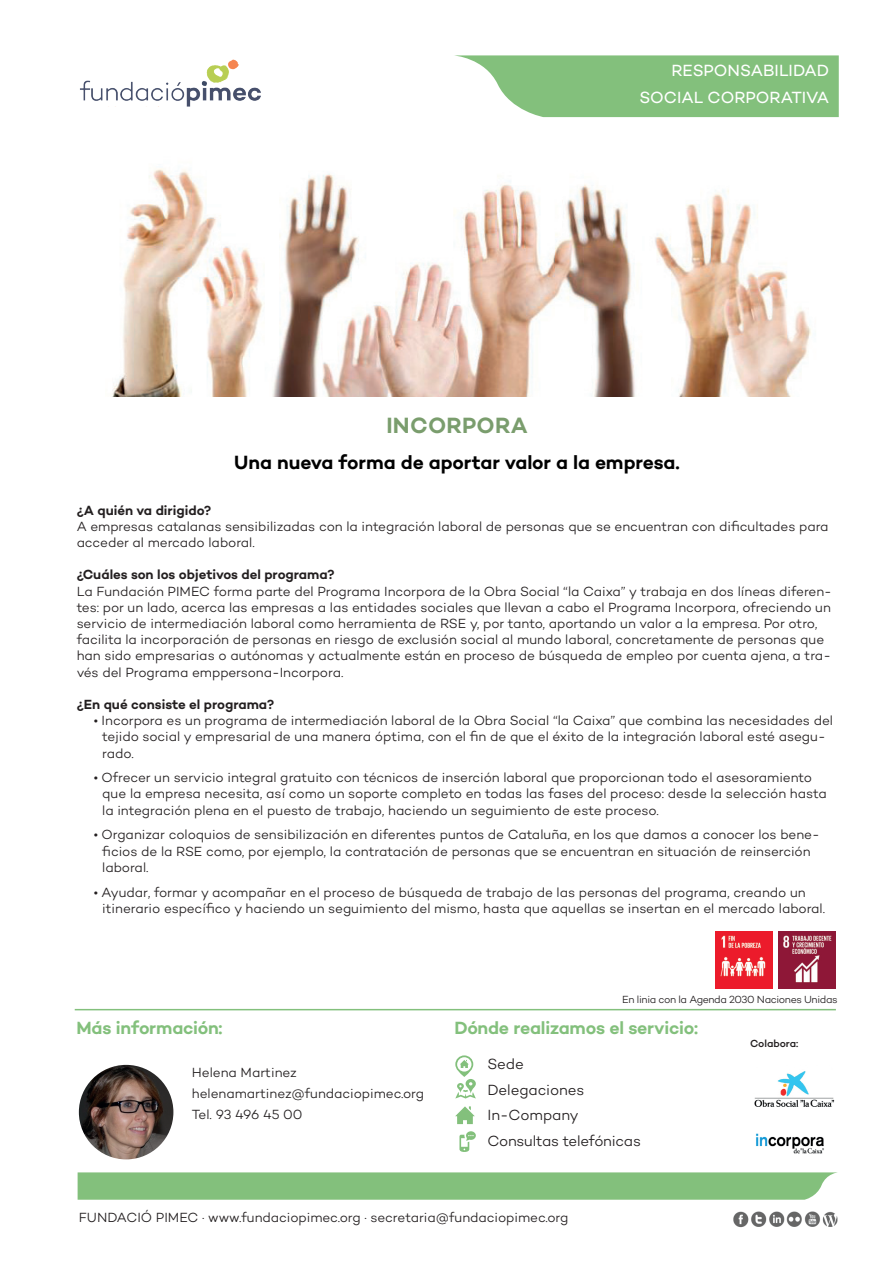
<style>
.page{position:relative;width:893px;height:1263px;background:#fff}
.page>*{position:absolute;margin:0;border:0;box-sizing:border-box;transform-origin:0 0}
.t1{font:600 22.5px "Campton";letter-spacing:.01em;color:#7a9d6d}
.t2{font:600 19.5px "Campton";letter-spacing:-.005em;color:#000}
.t3{font:600 18px "Campton";letter-spacing:-.015em;color:#83c07c}
.t4{font:16.5px/27px "Campton";color:#fff;text-align:right}
.t5{font:300 15px/25.5px "Campton";letter-spacing:-.01em;color:#231f20}
.t6{font:300 13.5px/16.2px "Campton";letter-spacing:-.005em;color:#231f20}
.t7{font:600 13.5px "Campton";letter-spacing:-.005em;color:#231f20}
.t8{font:300 10.5px "Campton";letter-spacing:-.035em;color:#231f20}
.t9{font:500 10.5px "Campton";letter-spacing:-.005em;color:#231f20}
</style>
<div class="page">
<svg style="left:459px;top:1131px;width:17px;height:21px"></svg>
<svg style="left:455px;top:1055px;width:21px;height:43px"></svg>
<svg style="left:455px;top:55px;width:384px;height:62px;background:#92c78c"></svg>
<img style="left:733px;top:1211px;width:105px;height:17px">
<svg style="left:78px;top:1172px;width:760px;height:28px;background:#88c281"></svg>
<hr style="left:75px;top:1009px;width:761px;height:1px;background:#83c07c">
<svg style="left:455px;top:1106px;width:20px;height:18px"></svg>
<img style="left:112px;top:168px;width:699px;height:228px">
<img style="left:754px;top:1071px;width:81px;height:36px">
<img style="left:756px;top:1133px;width:68px;height:21px">
<img style="left:80px;top:59px;width:181px;height:47px">
<img style="left:79px;top:1065px;width:94px;height:94px;border-radius:47px">
<img style="left:779px;top:931px;width:57px;height:57px">
<img style="left:715px;top:931px;width:58px;height:57px">
<p class="t4" style="left:639px;top:57px;width:191px">RESPONSABILIDAD<br>SOCIAL CORPORATIVA</p>
<h1 class="t1" style="left:386px;top:411px;width:143px">INCORPORA</h1>
<h2 class="t2" style="left:234px;top:450px;width:447px">Una nueva forma de aportar valor a la empresa.</h2>
<p class="t7" style="left:77px;top:501px;width:136px">¿A quién va dirigido?</p>
<p class="t6" style="left:77px;top:518px;width:753px">A empresas catalanas sensibilizadas con la integración laboral de personas que se encuentran con dificultades para acceder al mercado laboral.</p>
<p class="t7" style="left:77px;top:566px;width:260px">¿Cuáles son los objetivos del programa?</p>
<p class="t6" style="left:77px;top:583px;width:757px">La Fundación PIMEC forma parte del Programa Incorpora de la Obra Social “la Caixa” y trabaja en dos líneas diferen&shy;tes: por un lado, acerca las empresas a las entidades sociales que llevan a cabo el Programa Incorpora, ofreciendo un servicio de intermediación laboral como herramienta de RSE y, por tanto, aportando un valor a la empresa. Por otro, facilita la incorporación de personas en riesgo de exclusión social al mundo laboral, concretamente de personas que han sido empresarias o autónomas y actualmente están en proceso de búsqueda de empleo por cuenta ajena, a tra&shy;vés del Programa emppersona-Incorpora.</p>
<p class="t7" style="left:77px;top:696px;width:199px">¿En qué consiste el programa?</p>
<p class="t6" style="left:102px;top:712px;width:732px;text-indent:-9px">• Incorpora es un programa de intermediación laboral de la Obra Social “la Caixa” que combina las necesidades del tejido social y empresarial de una manera óptima, con el fin de que el éxito de la integración laboral esté asegu&shy;rado.</p>
<p class="t6" style="left:102px;top:769px;width:726px;text-indent:-9px">• Ofrecer un servicio integral gratuito con técnicos de inserción laboral que proporcionan todo el asesoramiento que la empresa necesita, así como un soporte completo en todas las fases del proceso: desde la selección hasta la integración plena en el puesto de trabajo, haciendo un seguimiento de este proceso.</p>
<p class="t6" style="left:102px;top:826px;width:719px;text-indent:-9px">• Organizar coloquios de sensibilización en diferentes puntos de Cataluña, en los que damos a conocer los bene&shy;ficios de la RSE como, por ejemplo, la contratación de personas que se encuentran en situación de reinserción laboral.</p>
<p class="t6" style="left:102px;top:883px;width:724px;text-indent:-9px">• Ayudar, formar y acompañar en el proceso de búsqueda de trabajo de las personas del programa, creando un itinerario específico y haciendo un seguimiento del mismo, hasta que aquellas se insertan en el mercado laboral.</p>
<p class="t8" style="left:622px;top:992px;width:217px">En linia con la Agenda 2030 Naciones Unidas</p>
<h3 class="t3" style="left:77px;top:1017px;width:148px">Más información:</h3>
<h3 class="t3" style="left:455px;top:1017px;width:245px">Dónde realizamos el servicio:</h3>
<p class="t6" style="left:192px;top:1062px;width:234px;line-height:21px">Helena Martinez helenamartinez@fundaciopimec.org<br>Tel. 93 496 45 00</p>
<p class="t5" style="left:487px;top:1051px;width:155px">Sede<br>Delegaciones<br>In-Company<br>Consultas telefónicas</p>
<p class="t6" style="left:79px;top:1209px;width:491px">FUNDACIÓ PIMEC · www.fundaciopimec.org · secretaria@fundaciopimec.org</p>
<p class="t9" style="left:750px;top:1037px;width:50px">Colabora:</p>
</div>
